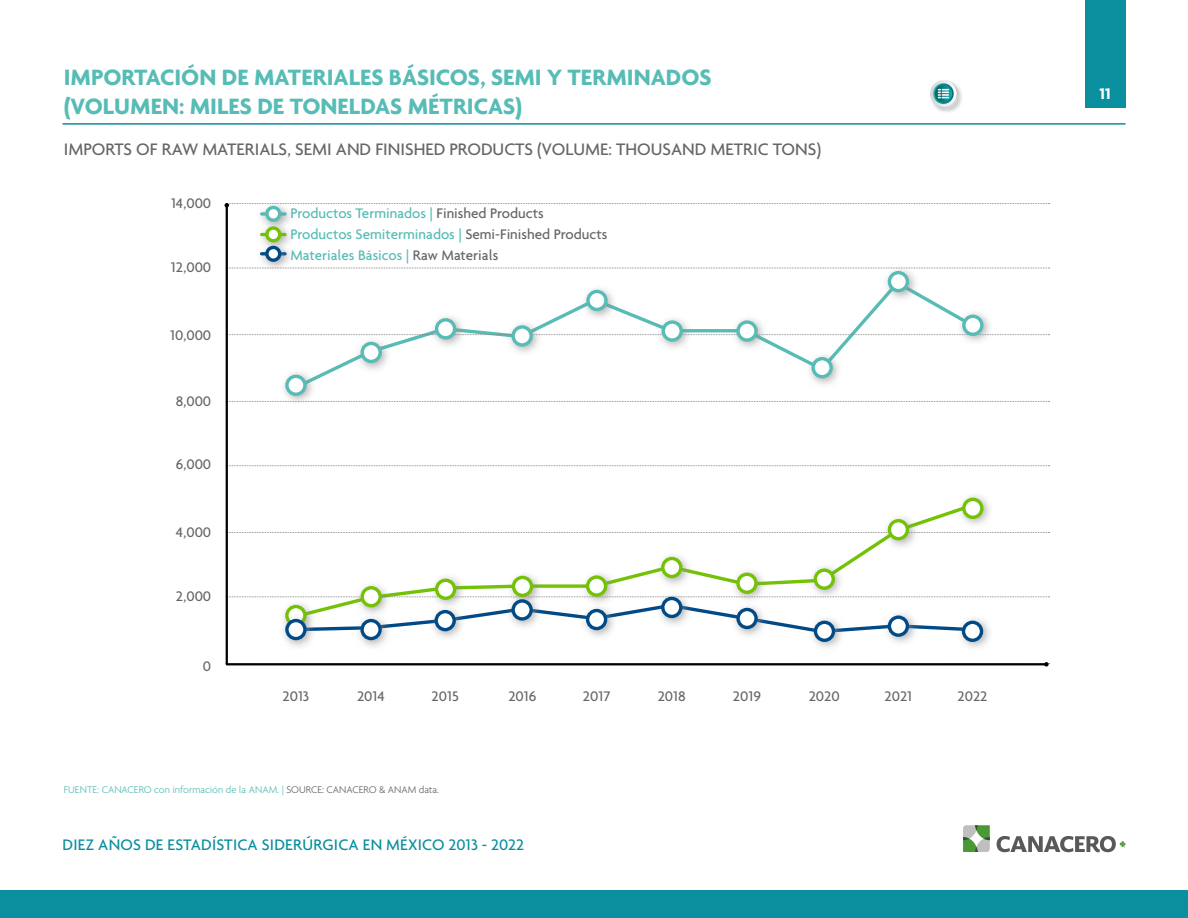
<style>
.page{position:relative;width:1188px;height:918px;background:#fff}
.page>*{position:absolute;margin:0;border:0;box-sizing:border-box;transform-origin:0 0}
.t1{font:700 24px/28.8px "Agenda";color:#56bcb5}
.t2{font:500 18px "Agenda";color:#666}
.t3{font:500 16.5px "Agenda";letter-spacing:.015em;color:#0a8f9e}
.t4{font:700 16.5px "Agenda";color:#fff}
.t5{font:500 15px/21px "Agenda";color:#56bcb5}
.t6{font:500 15px "Agenda";color:#666}
.t7{font:300 10.5px "Agenda";color:#56bcb5}
.s1{color:#666}
</style>
<div class="page">
<div style="left:1085px;top:0;width:40px;height:108px;background:#0a8f9e"></div>
<hr style="left:63px;top:123px;width:1062px;height:2px;background:#0a8f9e">
<svg style="left:963px;top:825px;width:27px;height:27px"></svg>
<svg style="left:997px;top:836px;width:129px;height:17px"></svg>
<div style="left:0;top:891px;width:1188px;height:27px;background:#0a8f9e"></div>
<div style="left:929px;top:80px;width:35px;height:34px;background:#000;opacity:.3"></div>
<svg style="left:929px;top:80px;width:28px;height:28px"></svg>
<svg style="left:225px;top:208px;width:824px;height:457px"></svg>
<svg style="left:226px;top:662px;width:824px;height:5px"></svg>
<svg style="left:225px;top:203px;width:825px;height:5px"></svg>
<div style="left:280px;top:369px;width:37px;height:37px;background:#918e90;opacity:.7"></div>
<svg style="left:287px;top:376px;width:18px;height:18px"></svg>
<div style="left:285px;top:375px;width:22px;height:21px;border:3px solid #56bcb5;border-radius:50%"></div>
<div style="left:355px;top:336px;width:37px;height:38px;background:#918e90;opacity:.7"></div>
<svg style="left:362px;top:343px;width:18px;height:18px"></svg>
<div style="left:361px;top:342px;width:21px;height:21px;border:3px solid #56bcb5;border-radius:50%"></div>
<div style="left:429px;top:312px;width:38px;height:38px;background:#918e90;opacity:.7"></div>
<svg style="left:437px;top:320px;width:18px;height:18px"></svg>
<div style="left:435px;top:318px;width:21px;height:22px;border:3px solid #56bcb5;border-radius:50%"></div>
<div style="left:506px;top:320px;width:37px;height:37px;background:#918e90;opacity:.7"></div>
<svg style="left:513px;top:327px;width:18px;height:18px"></svg>
<div style="left:511px;top:325px;width:22px;height:22px;border:3px solid #56bcb5;border-radius:50%"></div>
<div style="left:581px;top:284px;width:37px;height:38px;background:#918e90;opacity:.7"></div>
<svg style="left:588px;top:291px;width:18px;height:18px"></svg>
<div style="left:586px;top:290px;width:22px;height:21px;border:3px solid #56bcb5;border-radius:50%"></div>
<div style="left:656px;top:315px;width:37px;height:37px;background:#918e90;opacity:.7"></div>
<svg style="left:663px;top:322px;width:18px;height:18px"></svg>
<div style="left:662px;top:320px;width:21px;height:22px;border:3px solid #56bcb5;border-radius:50%"></div>
<div style="left:731px;top:315px;width:37px;height:37px;background:#918e90;opacity:.7"></div>
<svg style="left:738px;top:322px;width:18px;height:18px"></svg>
<div style="left:736px;top:320px;width:22px;height:22px;border:3px solid #56bcb5;border-radius:50%"></div>
<div style="left:806px;top:351px;width:37px;height:38px;background:#918e90;opacity:.7"></div>
<svg style="left:813px;top:359px;width:18px;height:18px"></svg>
<div style="left:811px;top:357px;width:22px;height:21px;border:3px solid #56bcb5;border-radius:50%"></div>
<div style="left:882px;top:265px;width:38px;height:38px;background:#918e90;opacity:.7"></div>
<svg style="left:889px;top:273px;width:18px;height:18px"></svg>
<div style="left:888px;top:271px;width:21px;height:21px;border:3px solid #56bcb5;border-radius:50%"></div>
<div style="left:956px;top:309px;width:38px;height:37px;background:#918e90;opacity:.7"></div>
<svg style="left:964px;top:316px;width:18px;height:18px"></svg>
<div style="left:962px;top:315px;width:22px;height:21px;border:3px solid #56bcb5;border-radius:50%"></div>
<div style="left:280px;top:599px;width:37px;height:38px;background:#918e90;opacity:.7"></div>
<svg style="left:287px;top:607px;width:18px;height:18px"></svg>
<div style="left:285px;top:605px;width:22px;height:21px;border:3px solid #73c205;border-radius:50%"></div>
<div style="left:355px;top:580px;width:37px;height:38px;background:#918e90;opacity:.7"></div>
<svg style="left:362px;top:588px;width:18px;height:18px"></svg>
<div style="left:361px;top:586px;width:21px;height:21px;border:3px solid #73c205;border-radius:50%"></div>
<div style="left:429px;top:573px;width:38px;height:37px;background:#918e90;opacity:.7"></div>
<svg style="left:437px;top:580px;width:18px;height:18px"></svg>
<div style="left:435px;top:579px;width:21px;height:21px;border:3px solid #73c205;border-radius:50%"></div>
<div style="left:506px;top:570px;width:38px;height:38px;background:#918e90;opacity:.7"></div>
<svg style="left:514px;top:577px;width:18px;height:18px"></svg>
<div style="left:512px;top:576px;width:21px;height:21px;border:3px solid #73c205;border-radius:50%"></div>
<div style="left:580px;top:570px;width:38px;height:37px;background:#918e90;opacity:.7"></div>
<svg style="left:588px;top:577px;width:18px;height:18px"></svg>
<div style="left:586px;top:575px;width:21px;height:22px;border:3px solid #73c205;border-radius:50%"></div>
<div style="left:655px;top:551px;width:38px;height:38px;background:#918e90;opacity:.7"></div>
<svg style="left:663px;top:558px;width:18px;height:18px"></svg>
<div style="left:661px;top:557px;width:21px;height:21px;border:3px solid #73c205;border-radius:50%"></div>
<div style="left:731px;top:567px;width:37px;height:37px;background:#918e90;opacity:.7"></div>
<svg style="left:738px;top:574px;width:18px;height:18px"></svg>
<div style="left:736px;top:573px;width:22px;height:21px;border:3px solid #73c205;border-radius:50%"></div>
<div style="left:808px;top:563px;width:37px;height:37px;background:#918e90;opacity:.7"></div>
<svg style="left:815px;top:570px;width:18px;height:18px"></svg>
<div style="left:814px;top:568px;width:21px;height:22px;border:3px solid #73c205;border-radius:50%"></div>
<div style="left:882px;top:513px;width:38px;height:38px;background:#918e90;opacity:.7"></div>
<svg style="left:889px;top:521px;width:18px;height:18px"></svg>
<div style="left:888px;top:519px;width:21px;height:21px;border:3px solid #73c205;border-radius:50%"></div>
<div style="left:956px;top:492px;width:38px;height:37px;background:#918e90;opacity:.7"></div>
<svg style="left:964px;top:499px;width:18px;height:18px"></svg>
<div style="left:962px;top:498px;width:22px;height:21px;border:3px solid #73c205;border-radius:50%"></div>
<div style="left:280px;top:613px;width:37px;height:38px;background:#918e90;opacity:.7"></div>
<svg style="left:287px;top:621px;width:18px;height:18px"></svg>
<div style="left:285px;top:619px;width:22px;height:21px;border:3px solid #004a87;border-radius:50%"></div>
<div style="left:355px;top:613px;width:37px;height:38px;background:#918e90;opacity:.7"></div>
<svg style="left:362px;top:621px;width:18px;height:18px"></svg>
<div style="left:360px;top:619px;width:22px;height:21px;border:3px solid #004a87;border-radius:50%"></div>
<div style="left:429px;top:604px;width:37px;height:38px;background:#918e90;opacity:.7"></div>
<svg style="left:436px;top:612px;width:18px;height:18px"></svg>
<div style="left:435px;top:610px;width:21px;height:21px;border:3px solid #004a87;border-radius:50%"></div>
<div style="left:506px;top:594px;width:37px;height:37px;background:#918e90;opacity:.7"></div>
<svg style="left:513px;top:601px;width:18px;height:18px"></svg>
<div style="left:511px;top:599px;width:22px;height:22px;border:3px solid #004a87;border-radius:50%"></div>
<div style="left:580px;top:603px;width:38px;height:38px;background:#918e90;opacity:.7"></div>
<svg style="left:588px;top:611px;width:18px;height:18px"></svg>
<div style="left:586px;top:609px;width:21px;height:21px;border:3px solid #004a87;border-radius:50%"></div>
<div style="left:655px;top:591px;width:38px;height:38px;background:#918e90;opacity:.7"></div>
<svg style="left:663px;top:598px;width:18px;height:18px"></svg>
<div style="left:661px;top:597px;width:21px;height:21px;border:3px solid #004a87;border-radius:50%"></div>
<div style="left:731px;top:602px;width:37px;height:38px;background:#918e90;opacity:.7"></div>
<svg style="left:738px;top:609px;width:18px;height:18px"></svg>
<div style="left:736px;top:608px;width:22px;height:21px;border:3px solid #004a87;border-radius:50%"></div>
<div style="left:808px;top:615px;width:38px;height:37px;background:#918e90;opacity:.7"></div>
<svg style="left:815px;top:622px;width:18px;height:18px"></svg>
<div style="left:814px;top:621px;width:21px;height:21px;border:3px solid #004a87;border-radius:50%"></div>
<div style="left:882px;top:610px;width:38px;height:37px;background:#918e90;opacity:.7"></div>
<svg style="left:889px;top:617px;width:18px;height:18px"></svg>
<div style="left:888px;top:615px;width:21px;height:22px;border:3px solid #004a87;border-radius:50%"></div>
<div style="left:956px;top:615px;width:38px;height:37px;background:#918e90;opacity:.7"></div>
<svg style="left:964px;top:622px;width:18px;height:18px"></svg>
<div style="left:962px;top:621px;width:21px;height:21px;border:3px solid #004a87;border-radius:50%"></div>
<h1 class="t1" style="left:64px;top:62px;width:649px">IMPORTACIÓN DE MATERIALES BÁSICOS, SEMI Y TERMINADOS (VOLUMEN: MILES DE TONELDAS MÉTRICAS)</h1>
<p class="t2" style="left:64px;top:138px;width:759px">IMPORTS OF RAW MATERIALS, SEMI AND FINISHED PRODUCTS (VOLUME: THOUSAND METRIC TONS)</p>
<p class="t6" style="left:171px;top:194px;width:42px">14,000</p>
<p class="t6" style="left:171px;top:258px;width:42px">12,000</p>
<p class="t6" style="left:170px;top:326px;width:43px">10,000</p>
<p class="t6" style="left:176px;top:392px;width:37px">8,000</p>
<p class="t6" style="left:176px;top:455px;width:37px">6,000</p>
<p class="t6" style="left:176px;top:523px;width:37px">4,000</p>
<p class="t6" style="left:176px;top:587px;width:37px">2,000</p>
<p class="t6" style="left:203px;top:657px;width:10px">0</p>
<p class="t5" style="left:290px;top:202px;width:318px">Productos Terminados | <span class="s1">Finished Products<br></span>Productos Semiterminados | <span class="s1">Semi-Finished Products<br></span>Materiales Básicos | <span class="s1">Raw Materials</span></p>
<p class="t6" style="left:282px;top:687px;width:28px">2013</p>
<p class="t6" style="left:357px;top:687px;width:29px">2014</p>
<p class="t6" style="left:432px;top:687px;width:29px">2015</p>
<p class="t6" style="left:508px;top:687px;width:30px">2016</p>
<p class="t6" style="left:583px;top:687px;width:29px">2017</p>
<p class="t6" style="left:658px;top:687px;width:30px">2018</p>
<p class="t6" style="left:733px;top:687px;width:30px">2019</p>
<p class="t6" style="left:809px;top:687px;width:33px">2020</p>
<p class="t6" style="left:885px;top:687px;width:29px">2021</p>
<p class="t6" style="left:958px;top:687px;width:31px">2022</p>
<p class="t7" style="left:64px;top:784px;width:377px">FUENTE: CANACERO con información de la ANAM. | <span class="s1">SOURCE: CANACERO &amp; ANAM data.</span></p>
<p class="t3" style="left:63px;top:835px;width:463px">DIEZ AÑOS DE ESTADÍSTICA SIDERÚRGICA EN MÉXICO 2013 - 2022</p>
<p class="t4" style="left:1100px;top:83px;width:13px">11</p>
</div>
